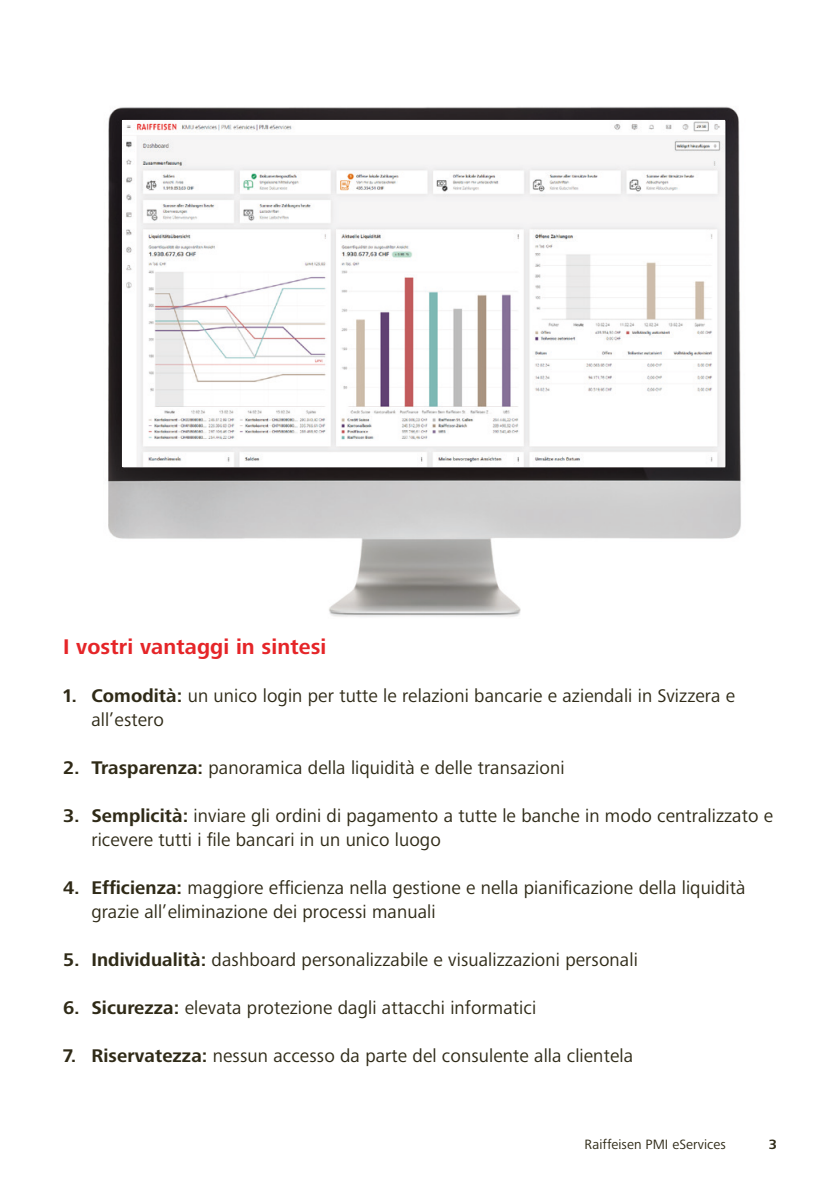
<style>
.page{position:relative;width:840px;height:1191px;background:#fff}
.page>*{position:absolute;margin:0;border:0;box-sizing:border-box;transform-origin:0 0}
.t1{font:700 22px "Frutiger Next LTW1 G";letter-spacing:.005em;color:#e52528}
.t2{font:19px/24px "Frutiger Next LTW1 G";letter-spacing:.005em;color:#2f2a17}
.t3{font:14px "Frutiger Next LTW1 G";letter-spacing:.005em;color:#2f2a17}
.t4{font:700 14px "Frutiger Next LTW1 G";color:#2f2a17}
.s1{font-weight:700}
</style>
<div class="page">
<img style="left:108px;top:106px;width:633px;height:511px">
<img style="left:123px;top:121px;width:601px;height:346px">
<p class="t1" style="left:63px;top:634px;width:265px">I vostri vantaggi in sintesi</p>
<p class="t2" style="left:91px;top:684px;width:645px;text-indent:-28px"><span class="s1">1. Comodità:</span> un unico login per tutte le relazioni bancarie e aziendali in Svizzera e all’estero</p>
<p class="t2" style="left:63px;top:756px;width:503px"><span class="s1">2. Trasparenza:</span> panoramica della liquidità e delle transazioni</p>
<p class="t2" style="left:91px;top:804px;width:683px;text-indent:-28px"><span class="s1">3. Semplicità:</span> inviare gli ordini di pagamento a tutte le banche in modo centralizzato e ricevere tutti i file bancari in un unico luogo</p>
<p class="t2" style="left:91px;top:876px;width:655px;text-indent:-28px"><span class="s1">4. Efficienza:</span> maggiore efficienza nella gestione e nella pianificazione della liquidità grazie all’eliminazione dei processi manuali</p>
<p class="t2" style="left:63px;top:948px;width:576px"><span class="s1">5. Individualità:</span> dashboard personalizzabile e visualizzazioni personali</p>
<p class="t2" style="left:63px;top:996px;width:474px"><span class="s1">6. Sicurezza:</span> elevata protezione dagli attacchi informatici</p>
<p class="t2" style="left:63px;top:1044px;width:571px"><span class="s1">7. Riservatezza:</span> nessun accesso da parte del consulente alla clientela</p>
<p class="t3" style="left:584px;top:1136px;width:143px">Raiffeisen PMI eServices</p>
<p class="t4" style="left:768px;top:1136px;width:10px">3</p>
</div>
